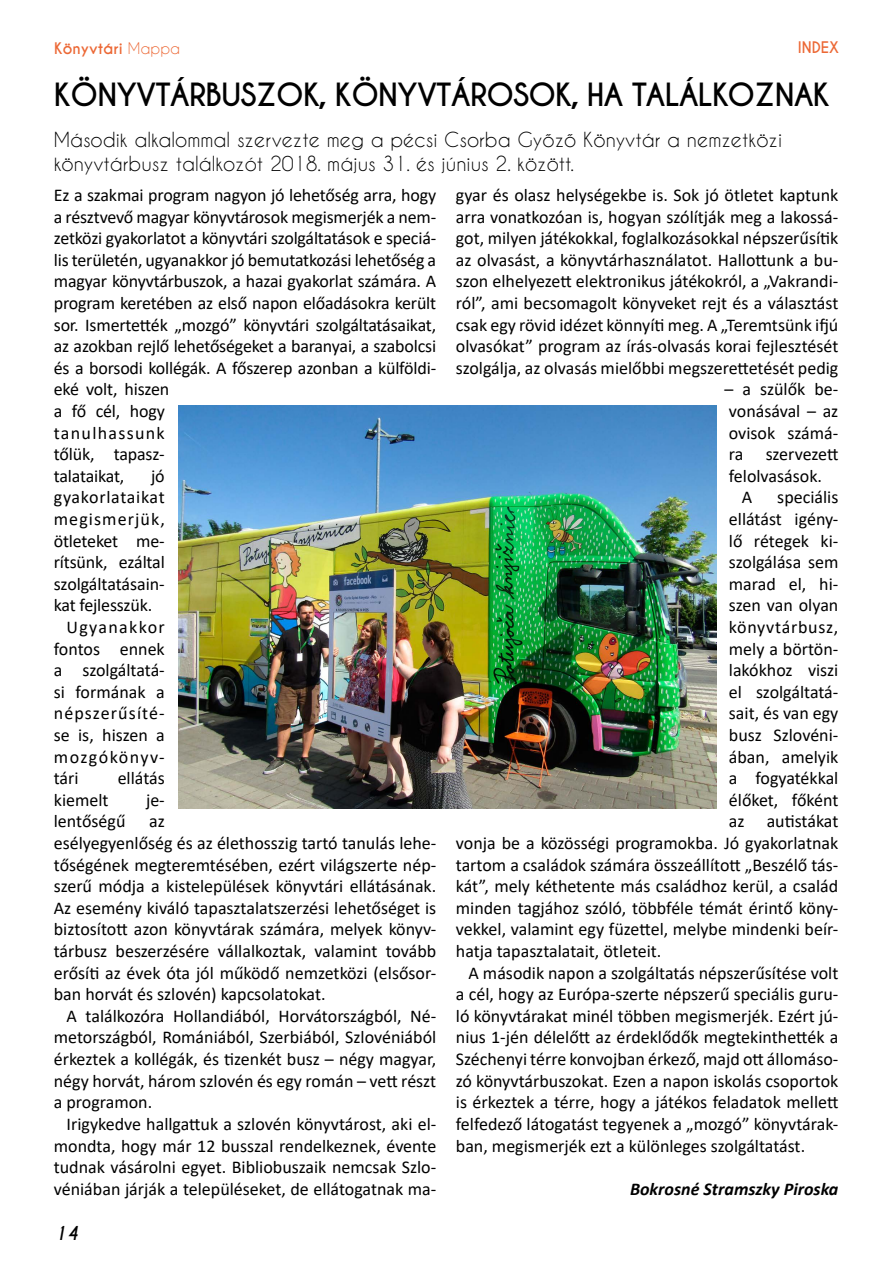
<style>
.page{position:relative;width:893px;height:1263px;background:#fff}
.page>*{position:absolute;margin:0;border:0;box-sizing:border-box;transform-origin:0 0}
.t1{font:700 30px "Caviar Dreams";letter-spacing:-.03em;color:#000}
.t2{font:19.5px/23.4px "Caviar Dreams";color:#000}
.t3{font:18px/21.6px "Calibri";color:#000;text-align:justify}
.t4{font:18px "Calibri";letter-spacing:.04em;color:#000}
.t5{font:18px "Calibri";letter-spacing:.06em;color:#000}
.t6{font:italic 700 18px "Calibri";color:#000}
.t7{font:18px "Calibri";letter-spacing:.075em;color:#000}
.t8{font:italic 700 18px "Caviar Dreams";color:#000}
.t9{font:700 15px "Caviar Dreams";color:#ec6835}
.s1{font-weight:400}
</style>
<div class="page">
<img style="left:179px;top:405px;width:537px;height:403px">
<p class="t9" style="left:54px;top:39px;width:128px">KÖNYVTÁRI <span class="s1">Mappa</span></p>
<p class="t9" style="left:798px;top:39px;width:43px">INDEX</p>
<h1 class="t1" style="left:54px;top:77px;width:774px">KÖNYVTÁRBUSZ OK, KÖNYVTÁROSOK, HA TALÁLKOZ NAK</h1>
<p class="t2" style="left:54px;top:128px;width:730px">Második alkalommal szervezte meg a pécsi Csorba Győző Könyvtár a nemzetközi könyvtárbusz találkozót 2018. május 31. és június 2. között.</p>
<p class="t3" style="left:456px;top:184px;width:384px">gyar és olasz helységekbe is. Sok jó ötletet kaptunk arra vonatkozóan is, hogyan szólítják meg a lakossá&shy;got, milyen játékokkal, foglalkozásokkal népszerűsítik az olvasást, a könyvtárhasználatot. Hallottunk a bu&shy;szon elhelyezett elektronikus játékokról, a „Vakrandi&shy;ról”, ami becsomagolt könyveket rejt és a választást csak egy rövid idézet könnyíti meg. A „Teremtsünk ifjú olvasókat” program az írás-olvasás korai fejlesztését szolgálja, az olvasás mielőbbi megszerettetését pedig</p>
<p class="t3" style="left:724px;top:378px;width:115px">– a szülők be-</p>
<p class="t3" style="left:729px;top:400px;width:111px">vonásával – az</p>
<p class="t3" style="left:729px;top:421px;width:111px">ovisok számá-</p>
<p class="t3" style="left:729px;top:443px;width:111px">ra szervezett</p>
<p class="t3" style="left:729px;top:465px;width:95px">felolvasások.</p>
<p class="t3" style="left:742px;top:486px;width:12px">A</p>
<p class="t3" style="left:777px;top:486px;width:63px">speciális</p>
<p class="t3" style="left:729px;top:508px;width:111px">ellátást igény-</p>
<p class="t3" style="left:729px;top:529px;width:111px">lő rétegek ki-</p>
<p class="t3" style="left:729px;top:551px;width:111px">szolgálása sem</p>
<p class="t3" style="left:729px;top:573px;width:111px">marad el, hi-</p>
<p class="t3" style="left:729px;top:594px;width:111px">szen van olyan</p>
<p class="t4" style="left:729px;top:614px;width:111px">könyvtárbusz,</p>
<p class="t3" style="left:729px;top:637px;width:111px">mely a börtön-</p>
<p class="t3" style="left:729px;top:659px;width:111px">lakókhoz viszi</p>
<p class="t3" style="left:729px;top:681px;width:111px">el szolgáltatá-</p>
<p class="t3" style="left:729px;top:702px;width:111px">sait, és van egy</p>
<p class="t3" style="left:729px;top:724px;width:111px">busz Szlovéni-</p>
<p class="t3" style="left:729px;top:745px;width:111px">ában, amelyik</p>
<p class="t3" style="left:729px;top:767px;width:111px">a fogyatékkal</p>
<p class="t3" style="left:729px;top:789px;width:111px">élőket, főként</p>
<p class="t3" style="left:729px;top:810px;width:111px">az autistákat</p>
<p class="t3" style="left:456px;top:832px;width:384px">vonja be a közösségi programokba. Jó gyakorlatnak</p>
<p class="t3" style="left:456px;top:853px;width:384px">tartom a családok számára összeállított „Beszélő tás-</p>
<p class="t3" style="left:456px;top:875px;width:384px">kát”, mely kéthetente más családhoz kerül, a család</p>
<p class="t3" style="left:456px;top:897px;width:384px">minden tagjához szóló, többféle témát érintő köny-</p>
<p class="t3" style="left:456px;top:918px;width:384px">vekkel, valamint egy füzettel, melybe mindenki beír-</p>
<p class="t3" style="left:456px;top:940px;width:207px">hatja tapasztalatait, ötleteit.</p>
<p class="t3" style="left:469px;top:961px;width:371px">A második napon a szolgáltatás népszerűsítése volt</p>
<p class="t3" style="left:456px;top:983px;width:384px">a cél, hogy az Európa-szerte népszerű speciális guru-</p>
<p class="t3" style="left:456px;top:1005px;width:384px">ló könyvtárakat minél többen megismerjék. Ezért jú-</p>
<p class="t3" style="left:456px;top:1026px;width:384px">nius 1-jén délelőtt az érdeklődők megtekinthették a</p>
<p class="t3" style="left:456px;top:1048px;width:384px">Széchenyi térre konvojban érkező, majd ott állomáso-</p>
<p class="t3" style="left:456px;top:1069px;width:384px">zó könyvtárbuszokat. Ezen a napon iskolás csoportok</p>
<p class="t3" style="left:456px;top:1091px;width:384px">is érkeztek a térre, hogy a játékos feladatok mellett</p>
<p class="t3" style="left:456px;top:1113px;width:384px">felfedező látogatást tegyenek a „mozgó” könyvtárak-</p>
<p class="t3" style="left:456px;top:1134px;width:351px">ban, megismerjék ezt a különleges szolgáltatást.</p>
<p class="t6" style="left:630px;top:1176px;width:210px">Bokrosné Stramszky Piroska</p>
<p class="t3" style="left:54px;top:184px;width:384px;text-align:left">Ez a szakmai program nagyon jó lehetőség arra, hogy a résztvevő magyar könyvtárosok megismerjék a nem&shy;zetközi gyakorlatot a könyvtári szolgáltatások e speciá&shy;lis területén, ugyanakkor jó bemutatkozási lehetőség a magyar könyvtárbuszok, a hazai gyakorlat számára. A program keretében az első napon előadásokra került sor. Ismertették „mozgó” könyvtári szolgáltatásaikat, az azokban rejlő lehetőségeket a baranyai, a szabolcsi és a borsodi kollégák. A főszerep azonban a külföldi&shy;eké volt, hiszen<br>a fő cél, hogy<br>tanulhassunk<br>tőlük, tapasz-<br>talataikat,</p>
<p class="t3" style="left:151px;top:465px;width:15px">jó</p>
<p class="t4" style="left:54px;top:485px;width:112px">gyakorlataikat</p>
<p class="t5" style="left:54px;top:506px;width:113px">megismerjük,</p>
<p class="t3" style="left:54px;top:529px;width:113px">ötleteket me-</p>
<p class="t3" style="left:54px;top:551px;width:112px">rítsünk, ezáltal</p>
<p class="t3" style="left:54px;top:573px;width:112px">szolgáltatásain-</p>
<p class="t3" style="left:54px;top:594px;width:100px">kat fejlesszük.</p>
<p class="t7" style="left:67px;top:614px;width:100px">Ugyanakkor</p>
<p class="t3" style="left:54px;top:637px;width:113px">fontos ennek</p>
<p class="t3" style="left:54px;top:659px;width:112px">a szolgáltatá-</p>
<p class="t3" style="left:54px;top:681px;width:113px">si formának a</p>
<p class="t5" style="left:54px;top:701px;width:112px">népszerűsíté-</p>
<p class="t3" style="left:54px;top:724px;width:113px">se is, hiszen a</p>
<p class="t7" style="left:54px;top:744px;width:113px">mozgókönyv-</p>
<p class="t3" style="left:54px;top:767px;width:26px">tári</p>
<p class="t3" style="left:118px;top:767px;width:49px">ellátás</p>
<p class="t3" style="left:54px;top:789px;width:56px">kiemelt</p>
<p class="t3" style="left:146px;top:789px;width:20px">je-</p>
<p class="t3" style="left:54px;top:810px;width:73px">lentőségű</p>
<p class="t3" style="left:54px;top:810px;width:384px;text-align:left;text-indent:95px">az<br>esélyegyenlőség és az élethosszig tartó tanulás lehe&shy;tőségének megteremtésében, ezért világszerte nép&shy;szerű módja a kistelepülések könyvtári ellátásának.<br>Az esemény kiváló tapasztalatszerzési lehetőséget is biztosított azon könyvtárak számára, melyek könyv&shy;tárbusz beszerzésére vállalkoztak, valamint tovább erősíti az évek óta jól működő nemzetközi (elsősor&shy;ban horvát és szlovén) kapcsolatokat.</p>
<p class="t3" style="left:54px;top:1005px;width:384px;text-indent:13px">A találkozóra Hollandiából, Horvátországból, Né&shy;metországból, Romániából, Szerbiából, Szlovéniából érkeztek a kollégák, és tizenkét busz – négy magyar, négy horvát, három szlovén és egy román – vett részt a programon.</p>
<p class="t3" style="left:54px;top:1113px;width:384px;text-indent:13px">Irigykedve hallgattuk a szlovén könyvtárost, aki el&shy;mondta, hogy már 12 busszal rendelkeznek, évente tudnak vásárolni egyet. Bibliobuszaik nemcsak Szlo&shy;véniában járják a településeket, de ellátogatnak ma-</p>
<p class="t8" style="left:54px;top:1222px;width:26px">14</p>
</div>
